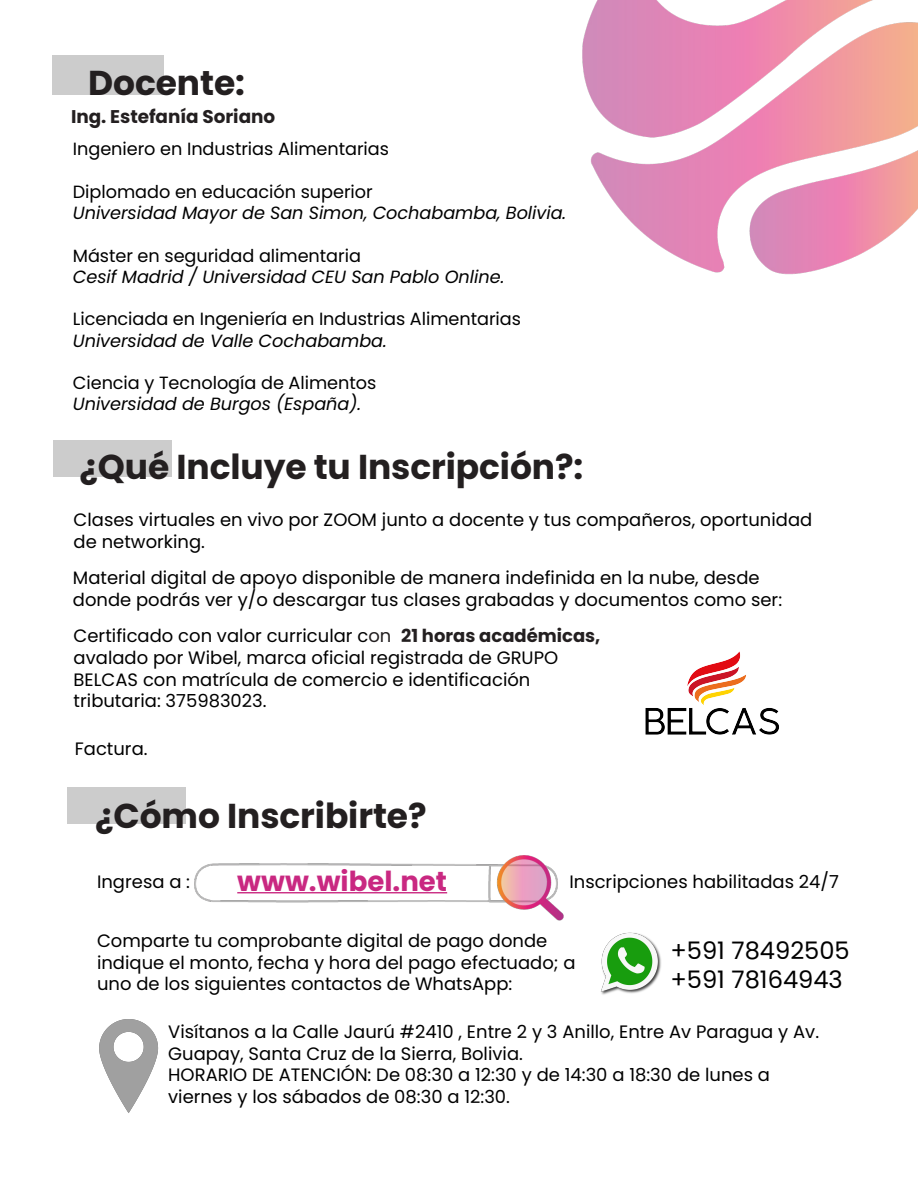
<style>
.page{position:relative;width:918px;height:1188px;background:#fff}
.page>*{position:absolute;margin:0;border:0;box-sizing:border-box;transform-origin:0 0}
.t1{font:700 34.5px "Poppins";letter-spacing:-.005em;color:#231f20}
.t2{font:700 27.6px "Poppins";color:#c92881}
.t3{font:24.15px/29px "Poppins";color:#000}
.t4{font:700 18.45px "Poppins";letter-spacing:-.005em;color:#231f20}
.t5{font:18px/21.6px "Poppins";color:#000}
.t6{font:17.7px "Poppins";letter-spacing:-.005em;color:#000}
.t7{font:italic 17.7px "Poppins";letter-spacing:-.005em;color:#000}
.s1{color:#231f20}
.s2{font-weight:700;color:#231f20}
</style>
<div class="page">
<div style="left:53px;top:440px;width:118px;height:37px;background:#ccc"></div>
<img style="left:645px;top:651px;width:134px;height:84px">
<img style="left:582px;top:0;width:336px;height:275px">
<div style="left:52px;top:55px;width:112px;height:40px;background:#ccc"></div>
<img style="left:99px;top:1019px;width:60px;height:94px">
<div style="left:67px;top:787px;width:119px;height:37px;background:#ccc"></div>
<img style="left:600px;top:932px;width:61px;height:63px">
<img style="left:194px;top:855px;width:370px;height:66px">
<hr style="left:237px;top:892px;width:210px;height:1px;background:#c92881">
<h1 class="t1" style="left:88px;top:63px;width:158px">Docente:</h1>
<p class="t4" style="left:71px;top:105px;width:206px">Ing. Estefanía Soriano</p>
<p class="t6" style="left:73px;top:139px;width:318px">Ingeniero en Industrias Alimentarias</p>
<p class="t6" style="left:73px;top:181px;width:301px">Diplomado en educación superior</p>
<p class="t7" style="left:73px;top:203px;width:495px">Universidad Mayor de San Simon, Cochabamba, Bolivia.</p>
<p class="t6" style="left:73px;top:245px;width:290px">Máster en seguridad alimentaria</p>
<p class="t7" style="left:73px;top:266px;width:433px">Cesif Madrid / Universidad CEU San Pablo Online.</p>
<p class="t6" style="left:73px;top:309px;width:450px">Licenciada en Ingeniería en Industrias Alimentarias</p>
<p class="t7" style="left:73px;top:330px;width:316px">Universidad de Valle Cochabamba.</p>
<p class="t6" style="left:73px;top:373px;width:305px">Ciencia y Tecnología de Alimentos</p>
<p class="t7" style="left:73px;top:394px;width:290px">Universidad de Burgos (España).</p>
<h1 class="t1" style="left:79px;top:447px;width:505px">¿Qué Incluye tu Inscripción?:</h1>
<p class="t5" style="left:74px;top:509px;width:740px">Clases virtuales en vivo por ZOOM junto a docente y tus compañeros, oportunidad de networking.</p>
<p class="t5" style="left:73px;top:567px;width:711px">Material digital de apoyo disponible de manera indefinida en la nube, desde donde podrás ver y/o descargar tus clases grabadas y documentos como ser:</p>
<p class="t5" style="left:74px;top:625px;width:528px">Certificado con valor curricular c<span class="s1">on</span> <span class="s2">21 horas académicas, </span>avalado por Wibel, marca oficial registrada de GRUPO BELCAS con matrícula de comercio e identificación tributaria: 375983023.</p>
<p class="t5" style="left:75px;top:738px;width:74px">Factura.</p>
<h1 class="t1" style="left:95px;top:796px;width:333px">¿Cómo Inscribirte?</h1>
<h2 class="t2" style="left:237px;top:865px;width:211px">www.wibel.net</h2>
<p class="t5" style="left:97px;top:871px;width:95px">Ingresa a :</p>
<p class="t5" style="left:569px;top:871px;width:271px">Inscripciones habilitadas 24/7</p>
<p class="t5" style="left:97px;top:930px;width:480px">Comparte tu comprobante digital de pago donde indique el monto, fecha y hora del pago efectuado; a uno de los siguientes contactos de WhatsApp:</p>
<h3 class="t3" style="left:670px;top:936px;width:181px">+591 78492505 +591 78164943</h3>
<p class="t5" style="left:168px;top:1021px;width:652px">Visítanos a la Calle Jaurú #2410 , Entre 2 y 3 Anillo, Entre Av Paragua y Av.<br>Guapay, Santa Cruz de la Sierra, Bolivia.<br>HORARIO DE ATENCIÓN: De 08:30 a 12:30 y de 14:30 a 18:30 de lunes a viernes y los sábados de 08:30 a 12:30.</p>
</div>
